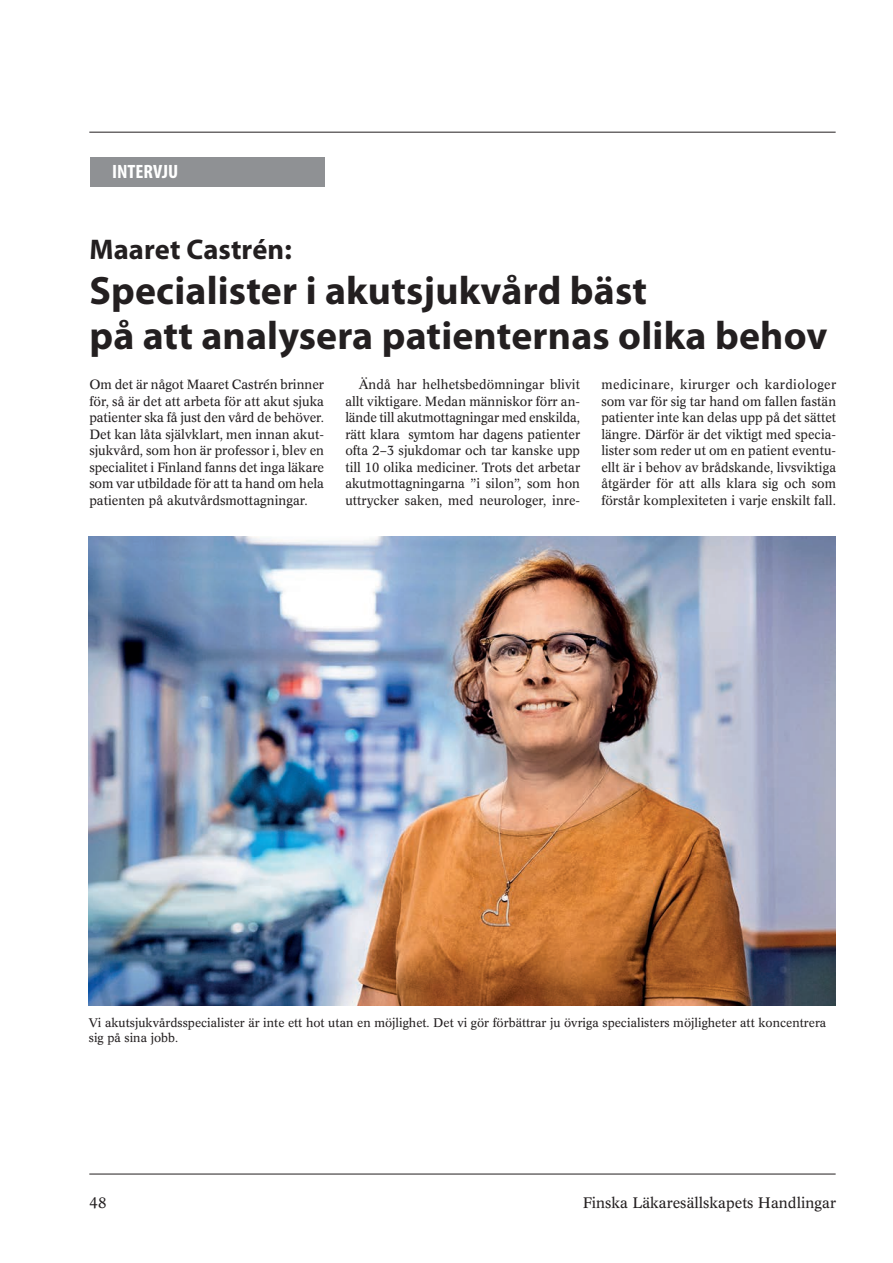
<style>
.page{position:relative;width:893px;height:1263px;background:#fff}
.page>*{position:absolute;margin:0;border:0;box-sizing:border-box;transform-origin:0 0}
.t1{font:700 39.75px/45px "Myriad Pro";letter-spacing:.005em;color:#231f20}
.t2{font:700 28.5px "Myriad Pro";letter-spacing:.005em;color:#231f20}
.t3{font:700 condensed 19.35px "Myriad Pro";color:#fff;scale:1.05 1}
.t4{font:15px "Concorde BE";color:#231f20}
.t5{font:13.2px/16.5px "Concorde BE";color:#231f20;text-align:justify}
.t6{font:12.3px/15px "Concorde BE";color:#231f20}
</style>
<div class="page">
<hr style="left:89px;top:1174px;width:747px;height:1px;background:#231f20">
<hr style="left:89px;top:132px;width:747px;height:1px;background:#231f20">
<div style="left:90px;top:157px;width:235px;height:29px;background:#8f9194"></div>
<img style="left:89px;top:536px;width:747px;height:469px">
<h3 class="t3" style="left:112px;top:160px;width:65px">INTERVJU</h3>
<h2 class="t2" style="left:89px;top:231px;width:204px">Maaret Castrén:</h2>
<h1 class="t1" style="left:89px;top:267px;width:740px">Specialister i akutsjukvård bäst<br>på att analysera patienternas olika behov</h1>
<p class="t5" style="left:89px;top:377px;width:236px">Om det är något Maaret Castrén brinner för, så är det att arbeta för att akut sjuka patienter ska få just den vård de behöver.<br>Det kan låta självklart, men innan akut&shy;sjukvård, som hon är professor i, blev en specialitet i Finland fanns det inga läkare som var utbildade för att ta hand om hela patienten på akutvårdsmottagningar.</p>
<p class="t5" style="left:345px;top:377px;width:236px;text-indent:14px">Ändå har helhetsbedömningar blivit allt viktigare. Medan människor förr an&shy;lände till akutmottagningar med enskilda, rätt klara symtom har dagens patienter ofta 2–3 sjukdomar och tar kanske upp till 10 olika mediciner. Trots det arbetar akutmottagningarna ”i silon”, som hon uttrycker saken, med neurologer, inre-</p>
<p class="t5" style="left:601px;top:377px;width:236px">medicinare, kirurger och kardiologer som var för sig tar hand om fallen fastän patienter inte kan delas upp på det sättet längre. Därför är det viktigt med specia&shy;lister som reder ut om en patient eventu&shy;ellt är i behov av brådskande, livsviktiga åtgärder för att alls klara sig och som förstår komplexiteten i varje enskilt fall.</p>
<p class="t6" style="left:89px;top:1015px;width:739px">Vi akutsjukvårdsspecialister är inte ett hot utan en möjlighet. Det vi gör förbättrar ju övriga specialisters möjligheter att koncentrera sig på sina jobb.</p>
<p class="t4" style="left:89px;top:1194px;width:19px">48</p>
<p class="t4" style="left:583px;top:1194px;width:255px">Finska Läkaresällskapets Handlingar</p>
</div>
